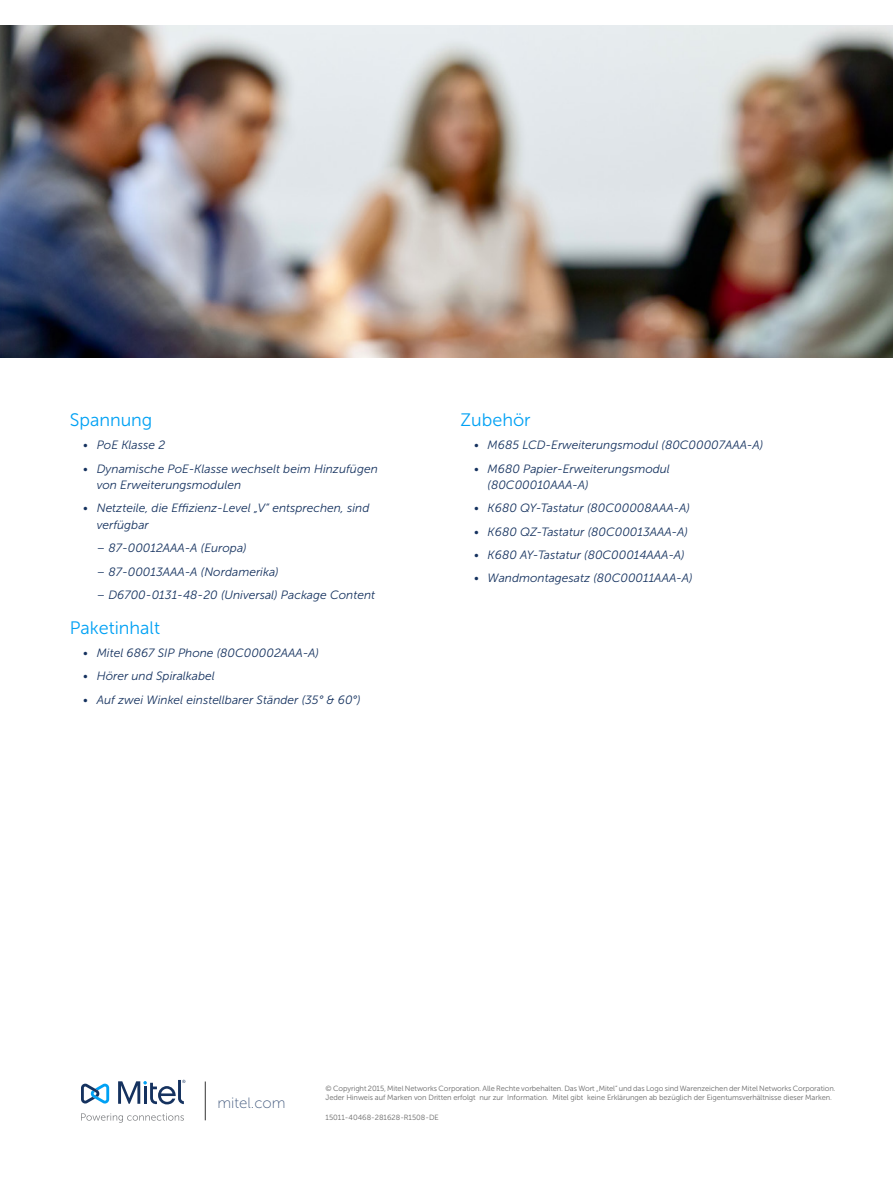
<style>
.page{position:relative;width:893px;height:1187px;background:#fff}
.page>*{position:absolute;margin:0;border:0;box-sizing:border-box;transform-origin:0 0}
.t1{font:18px "Museo Sans 300";color:#00a1f4}
.t2{font:15px "Museo Sans 100";color:#445b7f}
.t3{font:italic 12px/16.5px "Museo Sans 300";color:#15325f}
.t4{font:7.5px/9px "Museo Sans 300";letter-spacing:-.01em;color:#666}
</style>
<div class="page">
<hr style="left:205px;top:1081px;width:1px;height:39px;background:#333">
<svg style="left:81px;top:1113px;width:103px;height:9px"></svg>
<svg style="left:81px;top:1083px;width:28px;height:20px"></svg>
<svg style="left:118px;top:1079px;width:67px;height:25px"></svg>
<img style="left:0;top:25px;width:893px;height:333px">
<h1 class="t1" style="left:70px;top:410px;width:84px">Spannung</h1>
<p class="t3" style="left:83px;top:437px;width:83px">• PoE Klasse 2</p>
<p class="t3" style="left:97px;top:460px;width:283px;text-indent:-14px">• Dynamische PoE-Klasse wechselt beim Hinzufügen von Erweiterungsmodulen</p>
<p class="t3" style="left:97px;top:500px;width:274px;text-indent:-14px">• Netzteile, die Effizienz-Level „V“ entsprechen, sind verfügbar</p>
<p class="t3" style="left:97px;top:540px;width:151px">– 87-00012AAA-A (Europa)</p>
<p class="t3" style="left:97px;top:563px;width:184px">– 87-00013AAA-A (Nordamerika)</p>
<p class="t3" style="left:97px;top:586px;width:280px">– D6700-0131-48-20 (Universal) Package Content</p>
<h1 class="t1" style="left:70px;top:618px;width:92px">Paketinhalt</h1>
<p class="t3" style="left:83px;top:645px;width:237px">• Mitel 6867 SIP Phone (80C00002AAA-A)</p>
<p class="t3" style="left:83px;top:668px;width:133px">• Hörer und Spiralkabel</p>
<p class="t3" style="left:83px;top:691px;width:279px">• Auf zwei Winkel einstellbarer Ständer (35° &amp; 60°)</p>
<h1 class="t1" style="left:461px;top:410px;width:72px">Zubehör</h1>
<p class="t3" style="left:474px;top:437px;width:291px">• M685 LCD-Erweiterungsmodul (80C00007AAA-A)</p>
<p class="t3" style="left:488px;top:460px;width:184px;text-indent:-14px">• M680 Papier-Erweiterungsmodul (80C00010AAA-A)</p>
<p class="t3" style="left:474px;top:500px;width:217px">• K680 QY-Tastatur (80C00008AAA-A)</p>
<p class="t3" style="left:474px;top:523px;width:215px">• K680 QZ-Tastatur (80C00013AAA-A)</p>
<p class="t3" style="left:474px;top:546px;width:212px">• K680 AY-Tastatur (80C00014AAA-A)</p>
<p class="t3" style="left:474px;top:570px;width:220px">• Wandmontagesatz (80C00011AAA-A)</p>
<p class="t2" style="left:217px;top:1094px;width:70px">mitel.com</p>
<p class="t4" style="left:326px;top:1084px;width:512px">© Copyright 2015, Mitel Networks Corporation. Alle Rechte vorbehalten. Das Wort „Mitel“ und das Logo sind Warenzeichen der Mitel Networks Corporation.<br>Jeder Hinweis auf Marken von Dritten erfolgt nur zur Information. Mitel gibt keine Erklärungen ab bezüglich der Eigentumsverhältnisse dieser Marken.</p>
<p class="t4" style="left:326px;top:1112px;width:115px">15011-40468-281628-R1508-DE</p>
</div>
